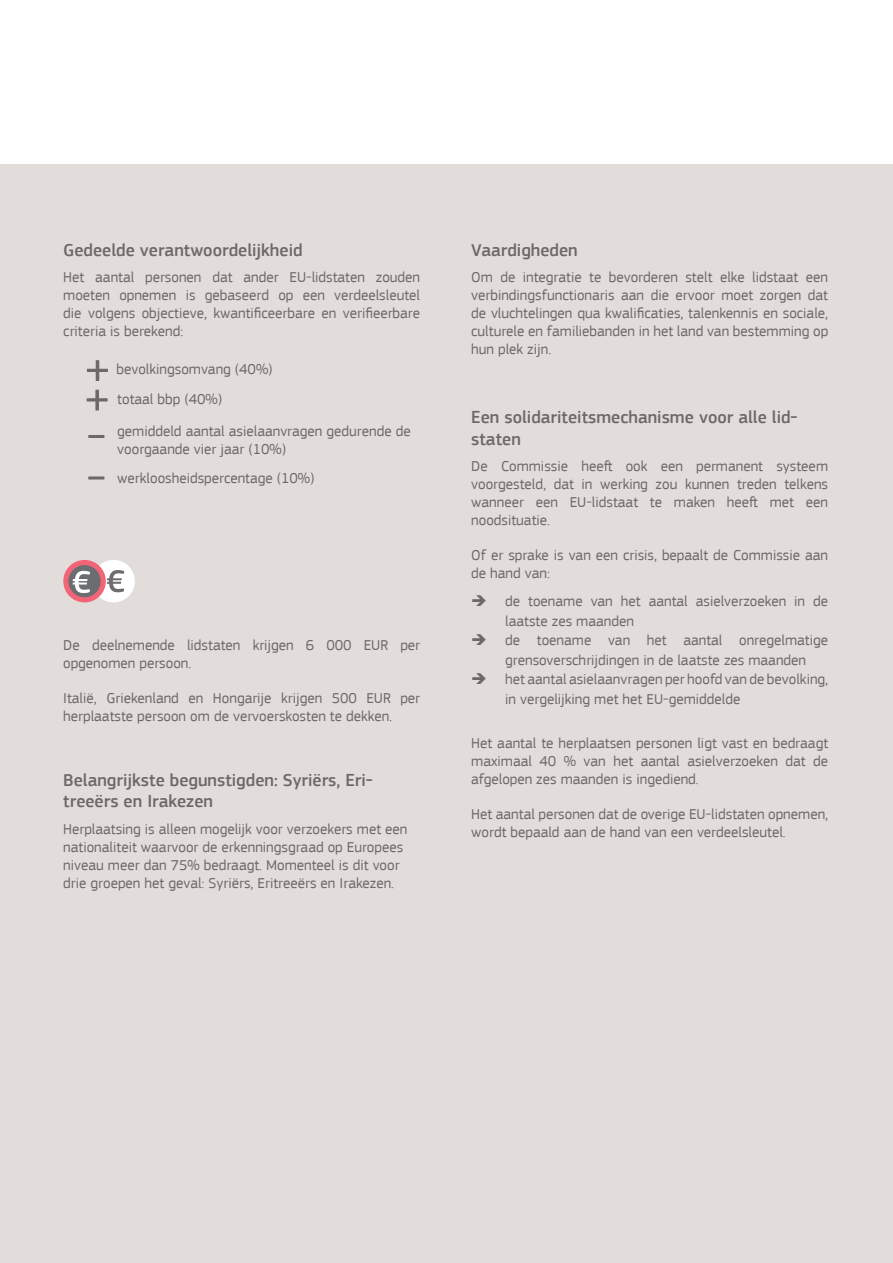
<style>
.page{position:relative;width:893px;height:1263px;background:#fff}
.page>*{position:absolute;margin:0;border:0;box-sizing:border-box;transform-origin:0 0}
.body_text{font:54px "EC Square Sans Pro";color:#706768}
.t1{font:500 18px/21.6px "EC Square Sans Pro";color:#706768}
.body_text-2{font:15px/18px "EC Square Sans Pro";color:#706768}
</style>
<div class="page">
<div style="left:0;top:164px;width:893px;height:1099px;background:#e2ddda"></div>
<div style="left:92px;top:560px;width:43px;height:42px;background:#fff;border-radius:50%"></div>
<svg style="left:63px;top:560px;width:61px;height:42px"></svg>
<p class="t1" style="left:63px;top:240px;width:241px">Gedeelde verantwoordelijkheid</p>
<p class="body_text-2" style="left:63px;top:269px;width:358px;text-align:justify">Het aantal personen dat ander EU-lidstaten zouden moeten opnemen is gebaseerd op een verdeelsleutel die volgens objectieve, kwantificeerbare en verifieerbare criteria is berekend:</p>
<p class="body_text" style="left:82px;top:339px;width:32px">+</p>
<p class="body_text-2" style="left:116px;top:361px;width:158px">bevolkingsomvang (40%)</p>
<p class="body_text" style="left:82px;top:368px;width:32px">+</p>
<p class="body_text-2" style="left:117px;top:390px;width:106px">totaal bbp (40%)</p>
<p class="body_text" style="left:86px;top:405px;width:21px">-</p>
<p class="body_text-2" style="left:117px;top:422px;width:295px">gemiddeld aantal asielaanvragen gedurende de voorgaande vier jaar (10%)</p>
<p class="body_text" style="left:86px;top:446px;width:21px">-</p>
<p class="body_text-2" style="left:117px;top:470px;width:199px">werkloosheidspercentage (10%)</p>
<p class="body_text-2" style="left:63px;top:636px;width:358px">De deelnemende lidstaten krijgen 6 000 EUR per opgenomen persoon.</p>
<p class="body_text-2" style="left:63px;top:689px;width:358px">Italië, Griekenland en Hongarije krijgen 500 EUR per herplaatste persoon om de vervoerskosten te dekken.</p>
<p class="t1" style="left:63px;top:769px;width:311px">Belangrijkste begunstigden: Syriërs, Eri&shy;treeërs en Irakezen</p>
<p class="body_text-2" style="left:63px;top:820px;width:346px">Herplaatsing is alleen mogelijk voor verzoekers met een nationaliteit waarvoor de erkenningsgraad op Europees niveau meer dan 75% bedraagt. Momenteel is dit voor drie groepen het geval: Syriërs, Eritreeërs en Irakezen.</p>
<p class="t1" style="left:471px;top:240px;width:108px">Vaardigheden</p>
<p class="body_text-2" style="left:471px;top:269px;width:358px;text-align:justify">Om de integratie te bevorderen stelt elke lidstaat een verbindingsfunctionaris aan die ervoor moet zorgen dat de vluchtelingen qua kwalificaties, talenkennis en sociale, culturele en familiebanden in het land van bestemming op hun plek zijn.</p>
<p class="t1" style="left:471px;top:407px;width:328px">Een solidariteitsmechanisme voor alle lid&shy;staten</p>
<p class="body_text-2" style="left:471px;top:457px;width:358px;text-align:justify">De Commissie heeft ook een permanent systeem voorgesteld, dat in werking zou kunnen treden telkens wanneer een EU-lidstaat te maken heeft met een noodsituatie.</p>
<p class="body_text-2" style="left:471px;top:546px;width:358px">Of er sprake is van een crisis, bepaalt de Commissie aan de hand van:</p>
<p class="body_text-2" style="left:505px;top:592px;width:324px;line-height:19.5px">de toename van het aantal asielverzoeken in de laatste zes maanden</p>
<p class="body_text-2" style="left:505px;top:631px;width:324px;line-height:19.5px">de toename van het aantal onregelmatige grensoverschrijdingen in de laatste zes maanden</p>
<p class="body_text-2" style="left:505px;top:670px;width:324px;line-height:19.5px">het aantal asielaanvragen per hoofd van de bevolking, in vergelijking met het EU-gemiddelde</p>
<p class="body_text-2" style="left:471px;top:734px;width:358px;text-align:justify">Het aantal te herplaatsen personen ligt vast en bedraagt maximaal 40 % van het aantal asielverzoeken dat de afgelopen zes maanden is ingediend.</p>
<p class="body_text-2" style="left:471px;top:805px;width:358px">Het aantal personen dat de overige EU-lidstaten opnemen, wordt bepaald aan de hand van een verdeelsleutel.</p>
</div>
